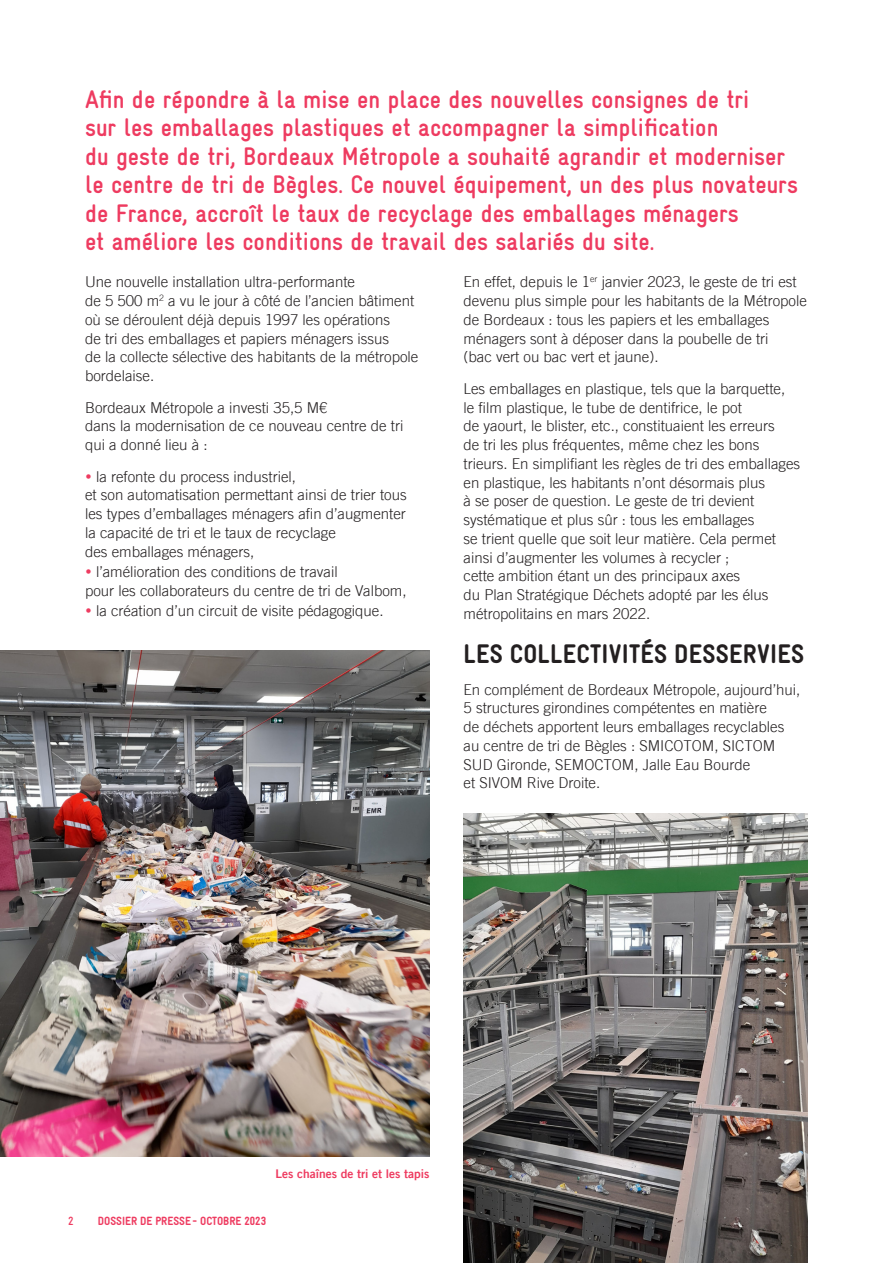
<style>
.page{position:relative;width:893px;height:1263px;background:#fff}
.page>*{position:absolute;margin:0;border:0;box-sizing:border-box;transform-origin:0 0}
.Courant{font:900 27px "Gravur Condensed Pro";letter-spacing:.01em;color:#231f20}
.Chapo{font:700 25.5px/28.5px "Gravur Condensed Pro";color:#ee3b60}
.Courant-2{font:300 15px/18.8px "Trade Gothic";color:#231f20}
.t1{font:900 12px "Gravur Condensed Pro";color:#ee3b60}
.Légende_photo{font:12px "Trade Gothic Bold Two";color:#ee3b60}
.t2{font:700 12px "Gravur Condensed Pro";color:#ee3b60}
</style>
<div class="page">
<img style="left:0;top:651px;width:429px;height:506px">
<img style="left:463px;top:813px;width:345px;height:450px">
<p class="Chapo" style="left:85px;top:85px;width:715px">Afin de répondre à la mise en place des nouvelles consignes de tri<br>sur les emballages plastiques et accompagner la simplification<br>du geste de tri, Bordeaux Métropole a souhaité agrandir et moderniser le centre de tri de Bègles. Ce nouvel équipement, un des plus novateurs de France, accroît le taux de recyclage des emballages ménagers<br>et améliore les conditions de travail des salariés du site.</p>
<p class="Courant-2" style="left:85px;top:272px;width:335px">Une nouvelle installation ultra-performante<br>de 5 500 m<sup>2</sup> a vu le jour à côté de l’ancien bâtiment où se déroulent déjà depuis 1997 les opérations<br>de tri des emballages et papiers ménagers issus<br>de la collecte sélective des habitants de la métropole bordelaise.</p>
<p class="Courant-2" style="left:85px;top:398px;width:320px">Bordeaux Métropole a investi 35,5 M€<br>dans la modernisation de ce nouveau centre de tri qui a donné lieu à :</p>
<p class="Courant-2" style="left:85px;top:467px;width:323px;text-indent:11px">la refonte du process industriel,<br>et son automatisation permettant ainsi de trier tous les types d’emballages ménagers afin d’augmenter la capacité de tri et le taux de recyclage<br>des emballages ménagers,</p>
<p class="Courant-2" style="left:85px;top:562px;width:323px;text-indent:11px">l’amélioration des conditions de travail<br>pour les collaborateurs du centre de tri de Valbom,</p>
<p class="Courant-2" style="left:96px;top:601px;width:289px">la création d’un circuit de visite pédagogique.</p>
<p class="Courant-2" style="left:463px;top:272px;width:345px">En effet, depuis le 1<sup>er</sup> janvier 2023, le geste de tri est devenu plus simple pour les habitants de la Métropole de Bordeaux : tous les papiers et les emballages ménagers sont à déposer dans la poubelle de tri<br>(bac vert ou bac vert et jaune).</p>
<p class="Courant-2" style="left:463px;top:379px;width:338px">Les emballages en plastique, tels que la barquette,<br>le film plastique, le tube de dentifrice, le pot<br>de yaourt, le blister, etc., constituaient les erreurs<br>de tri les plus fréquentes, même chez les bons trieurs. En simplifiant les règles de tri des emballages en plastique, les habitants n’ont désormais plus<br>à se poser de question. Le geste de tri devient systématique et plus sûr : tous les emballages<br>se trient quelle que soit leur matière. Cela permet ainsi d’augmenter les volumes à recycler ;<br>cette ambition étant un des principaux axes<br>du Plan Stratégique Déchets adopté par les élus métropolitains en mars 2022.</p>
<p class="Courant" style="left:464px;top:639px;width:342px">LES COLLECTIVITÉS DESSERVIES</p>
<p class="Courant-2" style="left:463px;top:680px;width:338px">En complément de Bordeaux Métropole, aujourd’hui, 5 structures girondines compétentes en matière<br>de déchets apportent leurs emballages recyclables au centre de tri de Bègles : SMICOTOM, SICTOM SUD Gironde, SEMOCTOM, Jalle Eau Bourde<br>et SIVOM Rive Droite.</p>
<p class="Légende_photo" style="left:275px;top:1166px;width:155px">Les chaînes de tri et les tapis</p>
<p class="t2" style="left:68px;top:1214px;width:7px">2</p>
<p class="t1" style="left:98px;top:1214px;width:170px">DOSSIER DE PRESSE - OCTOBRE 2023</p>
</div>
